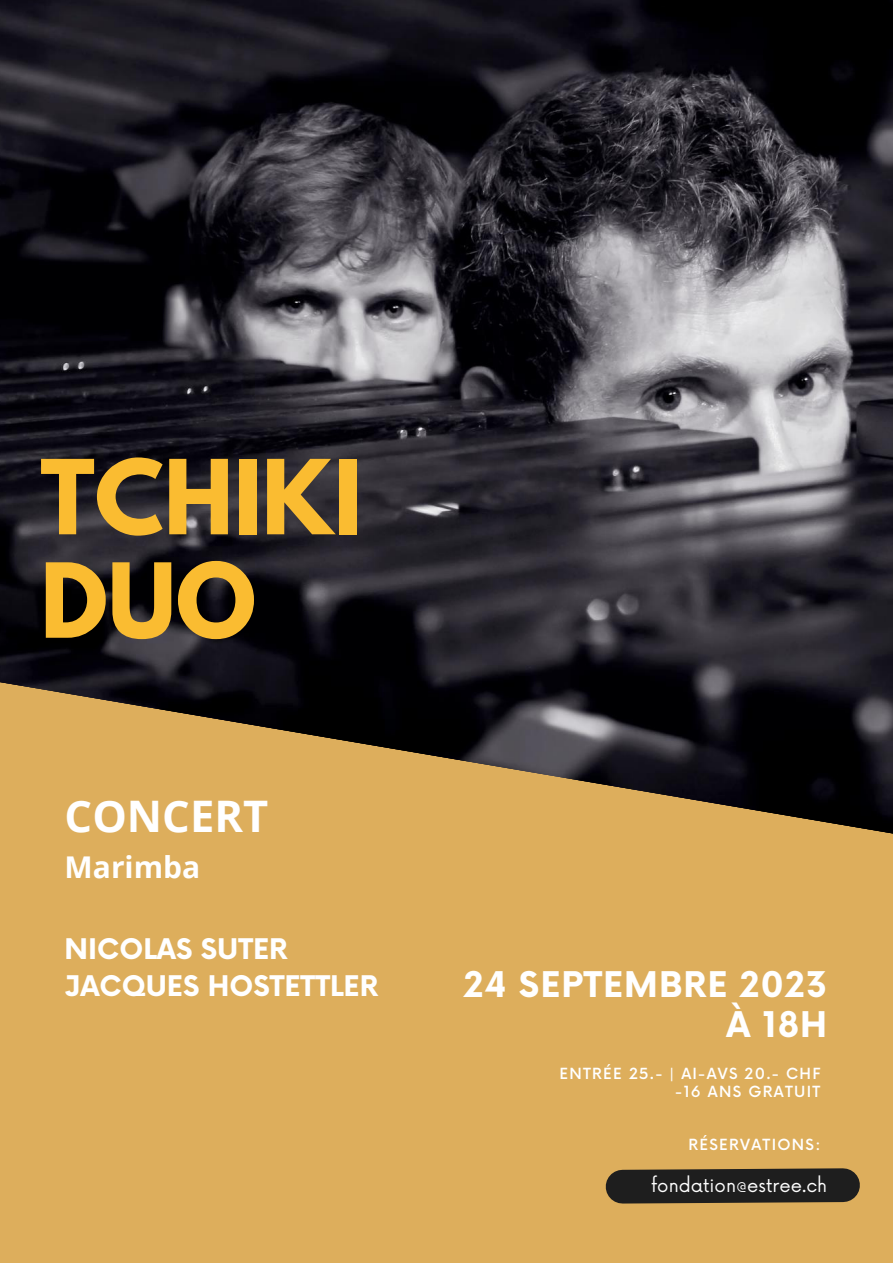
<style>
.page{position:relative;width:893px;height:1264px;background:#fff}
.page>*{position:absolute;margin:0;border:0;box-sizing:border-box;transform-origin:0 0}
.t1{font:700 91.35px/103.4px "League Spartan";color:#fabc31}
.t2{font:700 43.5px "Open Sans";color:#fff}
.t3{font:700 34.5px "Now";letter-spacing:.03em;color:#fff}
.t4{font:700 30px "Open Sans";color:#fff}
.t5{font:700 27.75px "Now";color:#fff}
.t6{font:18px "Now";color:#fff}
.t7{font:500 15px "Now";letter-spacing:.085em;color:#fff}
</style>
<div class="page">
<img style="left:0;top:0;width:892px;height:647px">
<svg style="left:0;top:647px;width:892px;height:615px;background:#b7914f"></svg>
<svg style="left:588px;top:1151px;width:288px;height:69px;background:#8d7142"></svg>
<p class="t1" style="left:40px;top:457px;width:323px">TCHIKI<br>DUO</p>
<p class="t2" style="left:65px;top:785px;width:205px">CONCERT</p>
<p class="t4" style="left:65px;top:845px;width:137px">Marimba</p>
<p class="t5" style="left:65px;top:934px;width:224px">NICOLAS SUTER</p>
<p class="t5" style="left:65px;top:971px;width:315px">JACQUES HOSTETTLER</p>
<p class="t3" style="left:463px;top:965px;width:365px">24 SEPTEMBRE 2023</p>
<p class="t3" style="left:726px;top:1006px;width:102px">À 18H</p>
<p class="t7" style="left:559px;top:1065px;width:262px">ENTRÉE 25.- | AI-AVS 20.- CHF</p>
<p class="t7" style="left:675px;top:1083px;width:147px">-16 ANS GRATUIT</p>
<p class="t7" style="left:688px;top:1136px;width:133px">RÉSERVATIONS:</p>
<p class="t6" style="left:651px;top:1174px;width:178px">fondation@estree.ch</p>
</div>
